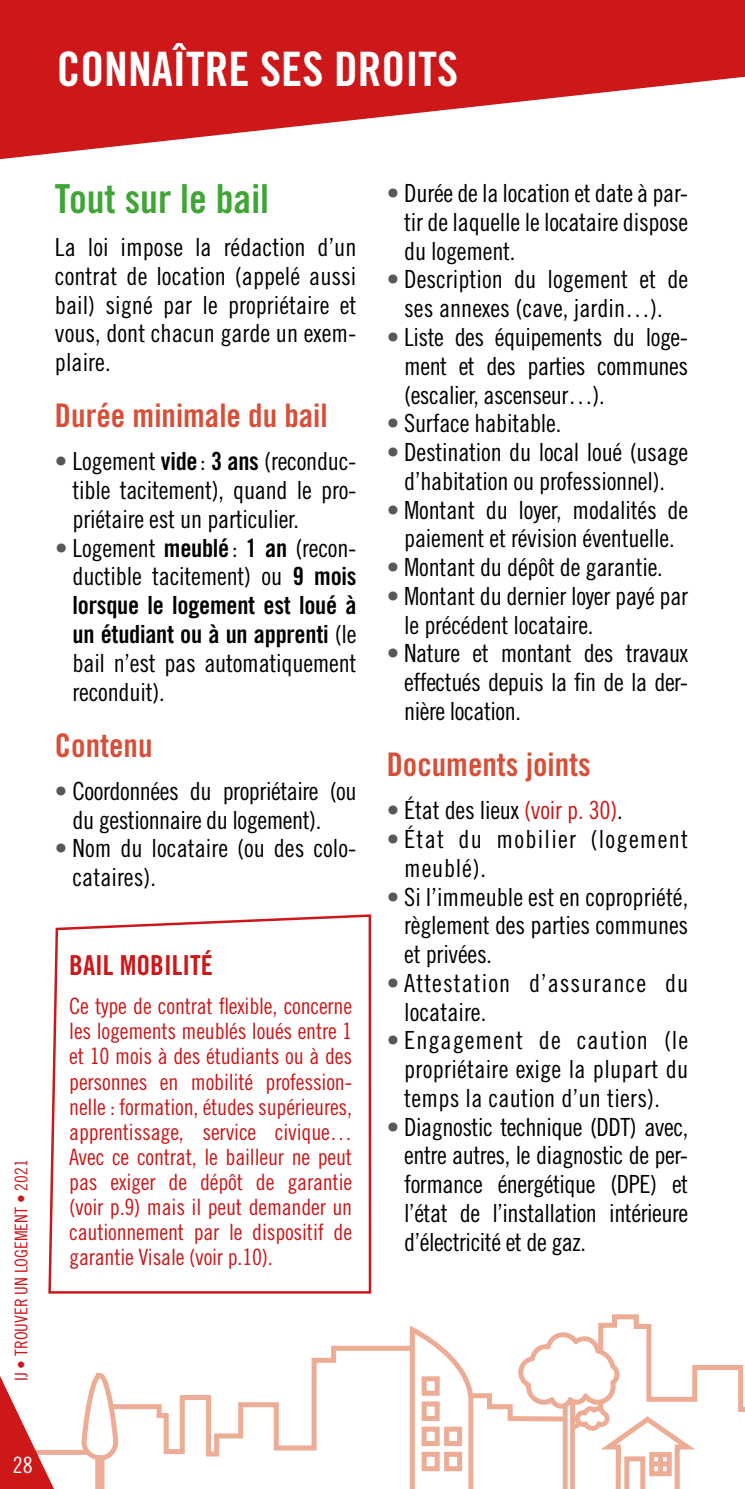
<style>
.page{position:relative;width:745px;height:1489px;background:#fff}
.page>*{position:absolute;margin:0;border:0;box-sizing:border-box;transform-origin:0 0}
.t1{font:47.5px "Trade Gothic Bold Cond Twenty";color:#fff}
.t2{font:40px "Trade Gothic Bold Cond Twenty";color:#3fa535}
.t3{font:32.5px "Trade Gothic Bold Cond Twenty";color:#d74f38}
.t4{font:27.5px "Trade Gothic Bold Cond Twenty";color:#cd1719}
.t5{font:25px/28.8px "Trade Gothic Cond Eighteen";letter-spacing:-.01em;color:#000;text-align:justify}
.t6{font:25px/28.8px "Trade Gothic Bold Cond Twenty";letter-spacing:-.01em;color:#000}
.t7{font:25px/28.8px "Trade Gothic Cond Eighteen";letter-spacing:.04em;color:#000}
.t8{font:25px/28.8px "Trade Gothic Cond Eighteen";letter-spacing:.05em;color:#000}
.t9{font:22.5px/25px "Trade Gothic Cond Eighteen";letter-spacing:-.01em;color:#cd1719;text-align:justify}
.t10{font:22.5px "Trade Gothic Cond Eighteen";color:#fff}
.t11{font:17.5px "Trade Gothic Cond Eighteen";color:#cd1719}
.s1{color:#575756}
.s2{font-family:"Trade Gothic Bold Cond Twenty"}
.s3{font-family:"Trade Gothic Cond Eighteen"}
.s4{color:#cd1719}
</style>
<div class="page">
<svg style="left:54px;top:1314px;width:690px;height:143px"></svg>
<svg style="left:407px;top:1329px;width:68px;height:159px"></svg>
<div style="left:421px;top:1376px;width:18px;height:19px;border:5px solid #ecac95"></div>
<div style="left:421px;top:1401px;width:18px;height:19px;border:5px solid #ecac95"></div>
<div style="left:421px;top:1426px;width:18px;height:19px;border:5px solid #ecac95"></div>
<div style="left:444px;top:1426px;width:18px;height:19px;border:5px solid #ecac95"></div>
<div style="left:421px;top:1451px;width:18px;height:19px;border:5px solid #ecac95"></div>
<div style="left:444px;top:1451px;width:18px;height:19px;border:5px solid #ecac95"></div>
<svg style="left:509px;top:1328px;width:193px;height:160px"></svg>
<svg style="left:79px;top:1370px;width:41px;height:118px"></svg>
<svg style="left:0;top:0;width:744px;height:159px;fill:#cd1719"></svg>
<svg style="left:0;top:1376px;width:54px;height:112px"></svg>
<svg style="left:48px;top:914px;width:324px;height:380px"></svg>
<h1 class="t1" style="left:57px;top:40px;width:402px">CONNAÎTRE SES DROITS</h1>
<p class="t11" style="left:11px;top:1381px;width:223px;rotate:-90deg">IJ • TROUVER UN LOGEMENT • 2021</p>
<h2 class="t2" style="left:55px;top:174px;width:215px">Tout sur le bail</h2>
<p class="t5" style="left:55px;top:232px;width:303px">La loi impose la rédaction d’un contrat de location (appelé aussi bail) signé par le propriétaire et vous, dont chacun garde un exem&shy;plaire.</p>
<h3 class="t3" style="left:55px;top:396px;width:274px">Durée minimale du bail</h3>
<p class="t5" style="left:72px;top:447px;width:285px;text-indent:-18px"><span class="s1">•</span> Logement <span class="s2">vide</span>: <span class="s2">3 ans</span> (reconduc&shy;tible tacitement), quand le pro&shy;priétaire est un particulier.</p>
<p class="t5" style="left:55px;top:533px;width:303px;text-align:right"><span class="s1">•</span> Logement <span class="s2">meublé</span>: <span class="s2">1 an</span> (recon&shy;ductible tacitement) ou <span class="s2">9 mois</span></p>
<p class="t6" style="left:73px;top:590px;width:285px">lorsque le logement est loué à un étudiant ou à un apprenti <span class="s3">(le</span></p>
<p class="t5" style="left:73px;top:648px;width:285px">bail n’est pas automatiquement reconduit).</p>
<h3 class="t3" style="left:55px;top:725px;width:99px">Contenu</h3>
<p class="t5" style="left:72px;top:776px;width:285px;text-indent:-18px"><span class="s1">•</span> Coordonnées du propriétaire (ou du gestionnaire du logement).</p>
<p class="t5" style="left:72px;top:833px;width:285px;text-indent:-18px"><span class="s1">•</span> Nom du locataire (ou des colo&shy;cataires).</p>
<p class="t4" style="left:69px;top:948px;width:145px">BAIL MOBILITÉ</p>
<p class="t9" style="left:69px;top:993px;width:284px">Ce type de contrat flexible, concerne les logements meublés loués entre 1 et 10 mois à des étudiants ou à des personnes en mobilité profession&shy;nelle : formation, études supérieures, apprentissage, service civique… Avec ce contrat, le bailleur ne peut pas exiger de dépôt de garantie (voir p.9) mais il peut demander un cautionnement par le dispositif de garantie Visale (voir p.10).</p>
<p class="t10" style="left:13px;top:1451px;width:21px">28</p>
<p class="t5" style="left:404px;top:179px;width:285px;text-indent:-18px"><span class="s1">•</span> Durée de la location et date à par&shy;tir de laquelle le locataire dispose du logement.</p>
<p class="t5" style="left:386px;top:265px;width:303px;text-align:center"><span class="s1">•</span> Description du logement et de ses annexes (cave, jardin…).</p>
<p class="t5" style="left:404px;top:322px;width:285px;text-indent:-18px"><span class="s1">•</span> Liste des équipements du loge&shy;ment et des parties communes (escalier, ascenseur…).</p>
<p class="t5" style="left:386px;top:409px;width:176px"><span class="s1">•</span> Surface habitable.</p>
<p class="t5" style="left:386px;top:437px;width:303px;text-align:center"><span class="s1">•</span> Destination du local loué (usage d’habitation ou professionnel).</p>
<p class="t5" style="left:386px;top:495px;width:303px;text-align:center"><span class="s1">•</span> Montant du loyer, modalités de paiement et révision éventuelle.</p>
<p class="t5" style="left:386px;top:552px;width:277px"><span class="s1">•</span> Montant du dépôt de garantie.</p>
<p class="t5" style="left:404px;top:581px;width:285px;text-indent:-18px"><span class="s1">•</span> Montant du dernier loyer payé par le précédent locataire.</p>
<p class="t5" style="left:404px;top:639px;width:285px;text-indent:-18px"><span class="s1">•</span> Nature et montant des travaux effectués depuis la fin de la der&shy;nière location.</p>
<h3 class="t3" style="left:386px;top:745px;width:205px">Documents joints</h3>
<p class="t5" style="left:386px;top:795px;width:237px"><span class="s1">•</span> État des lieux <span class="s4">(voir p. 30)</span>.</p>
<p class="t8" style="left:404px;top:824px;width:285px;text-indent:-18px"><span class="s1">•</span> État du mobilier (logement meublé).</p>
<p class="t5" style="left:404px;top:881px;width:285px;text-indent:-18px"><span class="s1">•</span> Si l’immeuble est en copropriété, règlement des parties communes et privées.</p>
<p class="t7" style="left:404px;top:968px;width:285px;text-indent:-18px"><span class="s1">•</span> Attestation d’assurance du locataire.</p>
<p class="t5" style="left:404px;top:1025px;width:285px;text-indent:-18px"><span class="s1">•</span> Engagement de caution (le propriétaire exige la plupart du temps la caution d’un tiers).</p>
<p class="t5" style="left:404px;top:1111px;width:285px;text-indent:-18px"><span class="s1">•</span> Diagnostic technique (DDT) avec, entre autres, le diagnostic de per&shy;formance énergétique (DPE) et l’état de l’installation intérieure d’électricité et de gaz.</p>
</div>
